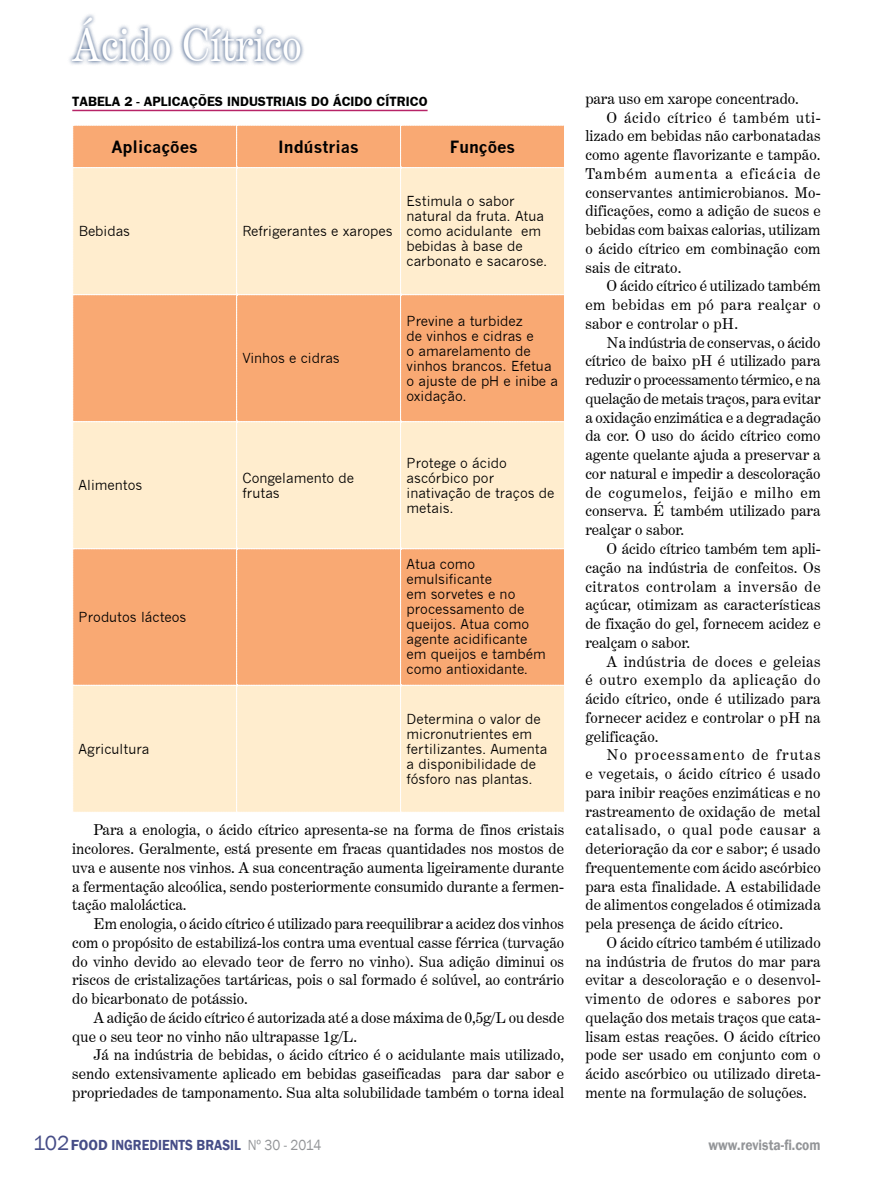
<style>
.page{position:relative;width:893px;height:1191px;background:#fff}
.page>*{position:absolute;margin:0;border:0;box-sizing:border-box;transform-origin:0 0}
.t1{font:45px "Century Expanded BT";color:#fff;scale:.9 1}
.t2{font:700 16.5px "News Gothic";color:#000}
.t3{font:15px "Century Expanded BT";color:#000}
.t4{font:15px "Century Expanded BT";letter-spacing:.045em;color:#000}
.t5{font:15px "Century Expanded BT";letter-spacing:.05em;color:#000}
.t6{font:15px "Century Expanded BT";letter-spacing:.03em;color:#000}
.t7{font:15px "Century Expanded BT";letter-spacing:.07em;color:#000}
.t8{font:600 15px "Franklin Gothic";color:#464d87}
.t9{font:15px "Century Expanded BT";letter-spacing:.02em;color:#000}
.t10{font:15px "Century Expanded BT";letter-spacing:.04em;color:#000}
.t11{font:600 15px "Franklin Gothic";color:#939598;scale:.9 1}
.t12{font:13.5px/15px "News Gothic";color:#000}
.t13{font:700 13.5px "Frankfurt Gothic";color:#000}
.s1{font-weight:400;font-size:21px}
.s2{font-weight:400;color:#939598}
</style>
<div class="page">
<hr style="left:72px;top:110px;width:356px;height:1px;background:#b72467">
<svg style="left:73px;top:125px;width:491px;height:687px;background:#fccfa6"></svg>
<svg style="left:69px;top:14px;width:235px;height:51px"></svg>
<p class="t1" style="left:72px;top:17px;width:257px">Ácido Cítrico</p>
<p class="t13" style="left:72px;top:93px;width:357px">TABELA 2 - APLICAÇÕES INDUSTRIAIS DO ÁCIDO CÍTRICO</p>
<p class="t2" style="left:111px;top:136px;width:88px">Aplicações</p>
<p class="t2" style="left:278px;top:136px;width:82px">Indústrias</p>
<p class="t2" style="left:450px;top:136px;width:67px">Funções</p>
<p class="t12" style="left:79px;top:224px;width:53px">Bebidas</p>
<p class="t12" style="left:243px;top:224px;width:152px">Refrigerantes e xaropes</p>
<p class="t12" style="left:407px;top:194px;width:142px">Estimula o sabor natural da fruta. Atua como acidulante em bebidas à base de carbonato e sacarose.</p>
<p class="t12" style="left:243px;top:351px;width:99px">Vinhos e cidras</p>
<p class="t12" style="left:407px;top:313px;width:153px">Previne a turbidez<br>de vinhos e cidras e<br>o amarelamento de vinhos brancos. Efetua o ajuste de pH e inibe a oxidação.</p>
<p class="t12" style="left:79px;top:478px;width:65px">Alimentos</p>
<p class="t12" style="left:243px;top:470px;width:113px">Congelamento de frutas</p>
<p class="t12" style="left:79px;top:609px;width:109px">Produtos lácteos</p>
<p class="t12" style="left:407px;top:455px;width:150px">Protege o ácido ascórbico por inativação de traços de metais.</p>
<p class="t12" style="left:407px;top:557px;width:141px">Atua como emulsificante<br>em sorvetes e no processamento de queijos. Atua como agente acidificante em queijos e também como antioxidante.</p>
<p class="t12" style="left:407px;top:711px;width:142px">Determina o valor de micronutrientes em fertilizantes. Aumenta a disponibilidade de fósforo nas plantas.</p>
<p class="t3" style="left:94px;top:821px;width:472px">Para a enologia, o ácido cítrico apresenta-se na forma de finos cristais</p>
<p class="t3" style="left:72px;top:839px;width:493px">incolores. Geralmente, está presente em fracas quantidades nos mostos de</p>
<p class="t3" style="left:72px;top:858px;width:493px">uva e ausente nos vinhos. A sua concentração aumenta ligeiramente durante</p>
<p class="t3" style="left:72px;top:877px;width:493px">a fermentação alcoólica, sendo posteriormente consumido durante a fermen-</p>
<p class="t3" style="left:72px;top:896px;width:116px">tação maloláctica.</p>
<p class="t3" style="left:94px;top:914px;width:472px">Em enologia, o ácido cítrico é utilizado para reequilibrar a acidez dos vinhos</p>
<p class="t3" style="left:72px;top:933px;width:493px">com o propósito de estabilizá-los contra uma eventual casse férrica (turvação</p>
<p class="t3" style="left:72px;top:952px;width:493px">do vinho devido ao elevado teor de ferro no vinho). Sua adição diminui os</p>
<p class="t3" style="left:72px;top:971px;width:493px">riscos de cristalizações tartáricas, pois o sal formado é solúvel, ao contrário</p>
<p class="t3" style="left:72px;top:989px;width:177px">do bicarbonato de potássio.</p>
<p class="t3" style="left:94px;top:1008px;width:472px">A adição de ácido cítrico é autorizada até a dose máxima de 0,5g/L ou desde</p>
<p class="t3" style="left:72px;top:1027px;width:286px">que o seu teor no vinho não ultrapasse 1g/L.</p>
<p class="t3" style="left:94px;top:1046px;width:472px">Já na indústria de bebidas, o ácido cítrico é o acidulante mais utilizado,</p>
<p class="t3" style="left:72px;top:1064px;width:493px">sendo extensivamente aplicado em bebidas gaseificadas para dar sabor e</p>
<p class="t3" style="left:72px;top:1083px;width:493px">propriedades de tamponamento. Sua alta solubilidade também o torna ideal</p>
<p class="t12" style="left:79px;top:741px;width:72px">Agricultura</p>
<p class="t3" style="left:585px;top:89px;width:215px">para uso em xarope concentrado.</p>
<p class="t4" style="left:607px;top:108px;width:216px">O ácido cítrico é também uti-</p>
<p class="t3" style="left:585px;top:127px;width:237px">lizado em bebidas não carbonatadas</p>
<p class="t3" style="left:585px;top:146px;width:237px">como agente flavorizante e tampão.</p>
<p class="t7" style="left:585px;top:164px;width:237px">Também aumenta a eficácia de</p>
<p class="t3" style="left:585px;top:183px;width:237px">conservantes antimicrobianos. Mo-</p>
<p class="t3" style="left:585px;top:202px;width:237px">dificações, como a adição de sucos e</p>
<p class="t3" style="left:585px;top:221px;width:237px">bebidas com baixas calorias, utilizam</p>
<p class="t3" style="left:585px;top:239px;width:237px">o ácido cítrico em combinação com</p>
<p class="t3" style="left:585px;top:258px;width:98px">sais de citrato.</p>
<p class="t3" style="left:607px;top:277px;width:216px">O ácido cítrico é utilizado também</p>
<p class="t6" style="left:585px;top:296px;width:237px">em bebidas em pó para realçar o</p>
<p class="t3" style="left:585px;top:314px;width:154px">sabor e controlar o pH.</p>
<p class="t3" style="left:607px;top:333px;width:215px">Na indústria de conservas, o ácido</p>
<p class="t3" style="left:585px;top:352px;width:237px">cítrico de baixo pH é utilizado para</p>
<p class="t3" style="left:585px;top:371px;width:237px">reduzir o processamento térmico, e na</p>
<p class="t3" style="left:585px;top:389px;width:237px">quelação de metais traços, para evitar</p>
<p class="t3" style="left:585px;top:408px;width:237px">a oxidação enzimática e a degradação</p>
<p class="t3" style="left:585px;top:427px;width:237px">da cor. O uso do ácido cítrico como</p>
<p class="t3" style="left:585px;top:446px;width:237px">agente quelante ajuda a preservar a</p>
<p class="t3" style="left:585px;top:464px;width:237px">cor natural e impedir a descoloração</p>
<p class="t5" style="left:585px;top:483px;width:237px">de cogumelos, feijão e milho em</p>
<p class="t3" style="left:585px;top:502px;width:237px">conserva. É também utilizado para</p>
<p class="t3" style="left:585px;top:521px;width:100px">realçar o sabor.</p>
<p class="t3" style="left:607px;top:539px;width:216px">O ácido cítrico também tem apli-</p>
<p class="t3" style="left:585px;top:558px;width:237px">cação na indústria de confeitos. Os</p>
<p class="t4" style="left:585px;top:577px;width:237px">citratos controlam a inversão de</p>
<p class="t3" style="left:585px;top:596px;width:237px">açúcar, otimizam as características</p>
<p class="t3" style="left:585px;top:614px;width:237px">de fixação do gel, fornecem acidez e</p>
<p class="t3" style="left:585px;top:633px;width:106px">realçam o sabor.</p>
<p class="t6" style="left:607px;top:652px;width:216px">A indústria de doces e geleias</p>
<p class="t4" style="left:585px;top:671px;width:237px">é outro exemplo da aplicação do</p>
<p class="t3" style="left:585px;top:689px;width:237px">ácido cítrico, onde é utilizado para</p>
<p class="t3" style="left:585px;top:708px;width:237px">fornecer acidez e controlar o pH na</p>
<p class="t3" style="left:585px;top:727px;width:75px">gelificação.</p>
<p class="t7" style="left:607px;top:746px;width:215px">No processamento de frutas</p>
<p class="t9" style="left:585px;top:764px;width:237px">e vegetais, o ácido cítrico é usado</p>
<p class="t3" style="left:585px;top:783px;width:237px">para inibir reações enzimáticas e no</p>
<p class="t3" style="left:585px;top:802px;width:237px">rastreamento de oxidação de metal</p>
<p class="t5" style="left:585px;top:821px;width:237px">catalisado, o qual pode causar a</p>
<p class="t3" style="left:585px;top:839px;width:237px">deterioração da cor e sabor; é usado</p>
<p class="t3" style="left:585px;top:858px;width:237px">frequentemente com ácido ascórbico</p>
<p class="t3" style="left:585px;top:877px;width:237px">para esta finalidade. A estabilidade</p>
<p class="t3" style="left:585px;top:896px;width:237px">de alimentos congelados é otimizada</p>
<p class="t3" style="left:585px;top:914px;width:199px">pela presença de ácido cítrico.</p>
<p class="t3" style="left:607px;top:933px;width:216px">O ácido cítrico também é utilizado</p>
<p class="t3" style="left:585px;top:952px;width:237px">na indústria de frutos do mar para</p>
<p class="t3" style="left:585px;top:971px;width:237px">evitar a descoloração e o desenvol-</p>
<p class="t10" style="left:585px;top:989px;width:237px">vimento de odores e sabores por</p>
<p class="t3" style="left:585px;top:1008px;width:237px">quelação dos metais traços que cata-</p>
<p class="t3" style="left:585px;top:1027px;width:237px">lisam estas reações. O ácido cítrico</p>
<p class="t3" style="left:585px;top:1046px;width:237px">pode ser usado em conjunto com o</p>
<p class="t3" style="left:585px;top:1064px;width:237px">ácido ascórbico ou utilizado direta-</p>
<p class="t3" style="left:585px;top:1083px;width:223px">mente na formulação de soluções.</p>
<p class="t8" style="left:33px;top:1135px;width:290px"><span class="s1">102</span>FOOD INGREDIENTS BRASIL <span class="s2">Nº 30 - 2014</span></p>
<p class="t11" style="left:708px;top:1135px;width:126px">www.revista-fi.com</p>
</div>
